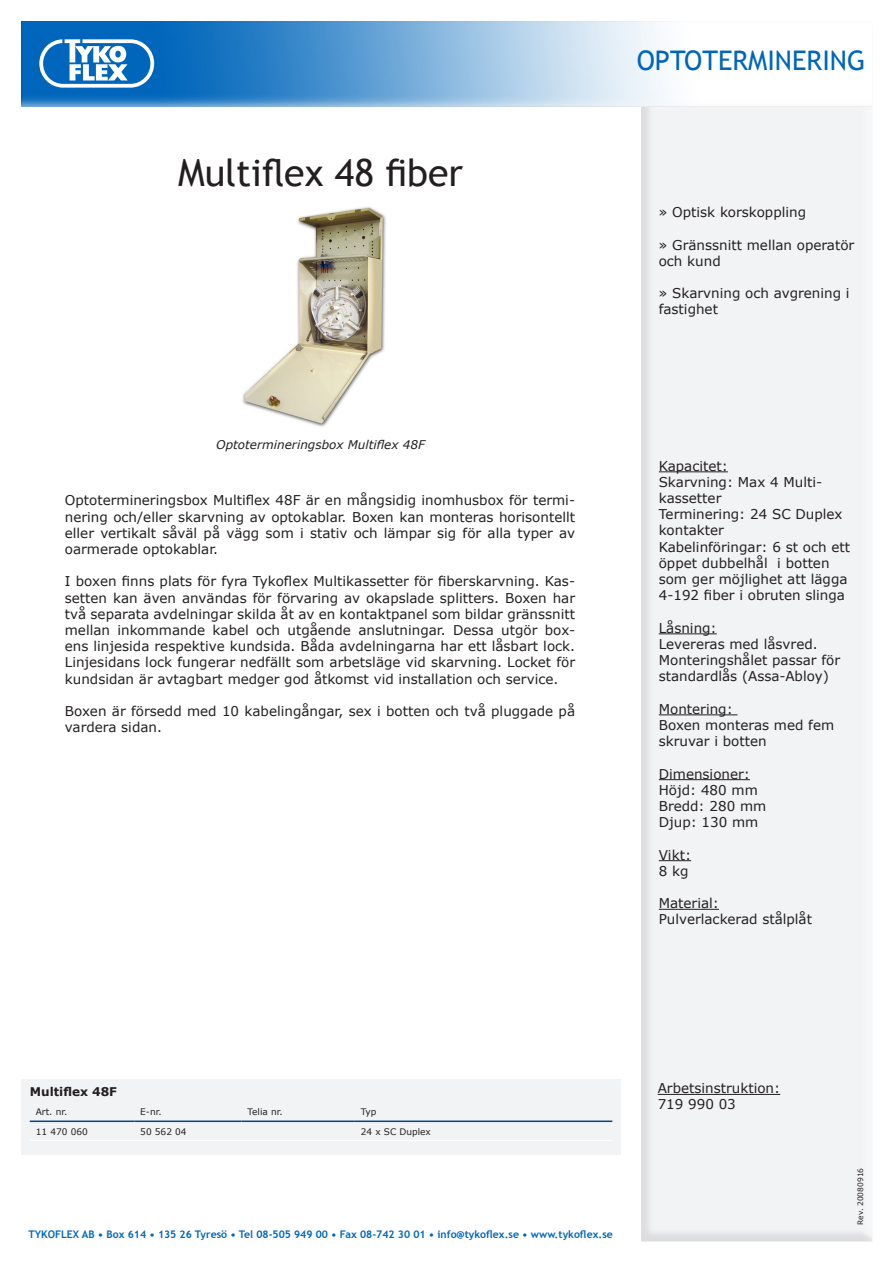
<style>
.page{position:relative;width:893px;height:1263px;background:#fff}
.page>*{position:absolute;margin:0;border:0;box-sizing:border-box;transform-origin:0 0}
.t1{font:37.5px "Trebuchet MS";color:#231f20}
.t2{font:27px "Trebuchet MS";color:#06b}
.t3{font:13.5px/16.2px "Verdana";color:#231f20}
.t4{font:italic 12px "Verdana";color:#231f20}
.t5{font:700 12px "Verdana";color:#231f20}
.t6{font:700 10.5px "Trebuchet MS";color:#06b}
.t7{font:9px "Verdana";color:#231f20}
.t8{font:7.5px "Verdana";color:#231f20}
</style>
<div class="page">
<img style="left:21px;top:21px;width:851px;height:85px">
<svg style="left:39px;top:39px;width:115px;height:49px"></svg>
<img style="left:242px;top:207px;width:144px;height:220px">
<hr style="left:659px;top:471px;width:69px;height:1px;background:#231f20">
<hr style="left:659px;top:633px;width:58px;height:1px;background:#231f20">
<hr style="left:659px;top:714px;width:78px;height:1px;background:#231f20">
<hr style="left:659px;top:779px;width:91px;height:1px;background:#231f20">
<hr style="left:659px;top:860px;width:32px;height:1px;background:#231f20">
<hr style="left:659px;top:909px;width:60px;height:1px;background:#231f20">
<div style="left:21px;top:1079px;width:600px;height:75px;background:#f2f3f5"></div>
<hr style="left:30px;top:1120px;width:104px;height:2px;background:#004a83">
<hr style="left:134px;top:1120px;width:108px;height:2px;background:#004a83">
<hr style="left:242px;top:1120px;width:113px;height:2px;background:#004a83">
<hr style="left:355px;top:1120px;width:257px;height:2px;background:#004a83">
<hr style="left:30px;top:1140px;width:104px;height:1px;background:#fff">
<hr style="left:134px;top:1140px;width:108px;height:1px;background:#fff">
<hr style="left:242px;top:1140px;width:113px;height:1px;background:#fff">
<hr style="left:355px;top:1140px;width:257px;height:1px;background:#fff">
<hr style="left:658px;top:1094px;width:122px;height:1px;background:#231f20">
<p class="t1" style="left:178px;top:151px;width:286px">Multiflex 48 fiber</p>
<p class="t4" style="left:216px;top:437px;width:210px">Optotermineringsbox Multiflex 48F</p>
<p class="t3" style="left:65px;top:492px;width:512px;text-align:justify">Optotermineringsbox Multiflex 48F är en mångsidig inomhusbox för termi&shy;nering och/eller skarvning av optokablar. Boxen kan monteras horisontellt eller vertikalt såväl på vägg som i stativ och lämpar sig för alla typer av oarmerade optokablar.</p>
<p class="t3" style="left:65px;top:573px;width:512px;text-align:justify">I boxen finns plats för fyra Tykoflex Multikassetter för fiberskarvning. Kas&shy;setten kan även användas för förvaring av okapslade splitters. Boxen har två separata avdelningar skilda åt av en kontaktpanel som bildar gränssnitt mellan inkommande kabel och utgående anslutningar. Dessa utgör box&shy;ens linjesida respektive kundsida. Båda avdelningarna har ett låsbart lock.<br>Linjesidans lock fungerar nedfällt som arbetsläge vid skarvning. Locket för kundsidan är avtagbart medger god åtkomst vid installation och service.</p>
<p class="t3" style="left:65px;top:703px;width:512px">Boxen är försedd med 10 kabelingångar, sex i botten och två pluggade på vardera sidan.</p>
<p class="t2" style="left:637px;top:45px;width:230px">OPTOTERMINERING</p>
<p class="t3" style="left:659px;top:204px;width:149px">» Optisk korskoppling</p>
<p class="t3" style="left:659px;top:237px;width:197px">» Gränssnitt mellan operatör och kund</p>
<p class="t3" style="left:659px;top:285px;width:192px">» Skarvning och avgrening i fastighet</p>
<p class="t3" style="left:659px;top:457px;width:71px">Kapacitet:</p>
<p class="t3" style="left:659px;top:474px;width:165px">Skarvning: Max 4 Multi&shy;kassetter</p>
<p class="t3" style="left:659px;top:506px;width:185px">Terminering: 24 SC Duplex kontakter</p>
<p class="t3" style="left:659px;top:538px;width:193px">Kabelinföringar: 6 st och ett öppet dubbelhål i botten som ger möjlighet att lägga<br>4-192 fiber i obruten slinga</p>
<p class="t3" style="left:659px;top:619px;width:59px">Låsning:</p>
<p class="t3" style="left:659px;top:636px;width:183px">Levereras med låsvred.<br>Monteringshålet passar för standardlås (Assa-Abloy)</p>
<p class="t3" style="left:659px;top:700px;width:76px">Montering:</p>
<p class="t3" style="left:659px;top:717px;width:177px">Boxen monteras med fem skruvar i botten</p>
<p class="t3" style="left:659px;top:765px;width:93px">Dimensioner:</p>
<p class="t3" style="left:659px;top:781px;width:101px">Höjd: 480 mm</p>
<p class="t3" style="left:659px;top:798px;width:109px">Bredd: 280 mm</p>
<p class="t3" style="left:659px;top:814px;width:101px">Djup: 130 mm</p>
<p class="t3" style="left:659px;top:846px;width:34px">Vikt:</p>
<p class="t3" style="left:659px;top:862px;width:31px">8 kg</p>
<p class="t3" style="left:659px;top:895px;width:62px">Material:</p>
<p class="t3" style="left:659px;top:911px;width:155px">Pulverlackerad stålplåt</p>
<p class="t5" style="left:30px;top:1083px;width:89px">Multiflex 48F</p>
<p class="t7" style="left:36px;top:1106px;width:33px">Art. nr.</p>
<p class="t7" style="left:140px;top:1106px;width:23px">E-nr.</p>
<p class="t7" style="left:248px;top:1106px;width:36px">Telia nr.</p>
<p class="t7" style="left:361px;top:1106px;width:17px">Typ</p>
<p class="t7" style="left:36px;top:1125px;width:54px">11 470 060</p>
<p class="t7" style="left:140px;top:1125px;width:48px">50 562 04</p>
<p class="t7" style="left:361px;top:1125px;width:72px">24 x SC Duplex</p>
<p class="t6" style="left:28px;top:1227px;width:586px">TYKOFLEX AB • Box 614 • 135 26 Tyresö • Tel 08-505 949 00 • Fax 08-742 30 01 • info@tykoflex.se • www.tykoflex.se</p>
<p class="t3" style="left:658px;top:1080px;width:124px">Arbetsinstruktion:</p>
<p class="t3" style="left:658px;top:1096px;width:80px">719 990 03</p>
<p class="t8" style="left:855px;top:1225px;width:58px;rotate:-90deg">Rev. 20080916</p>
</div>
